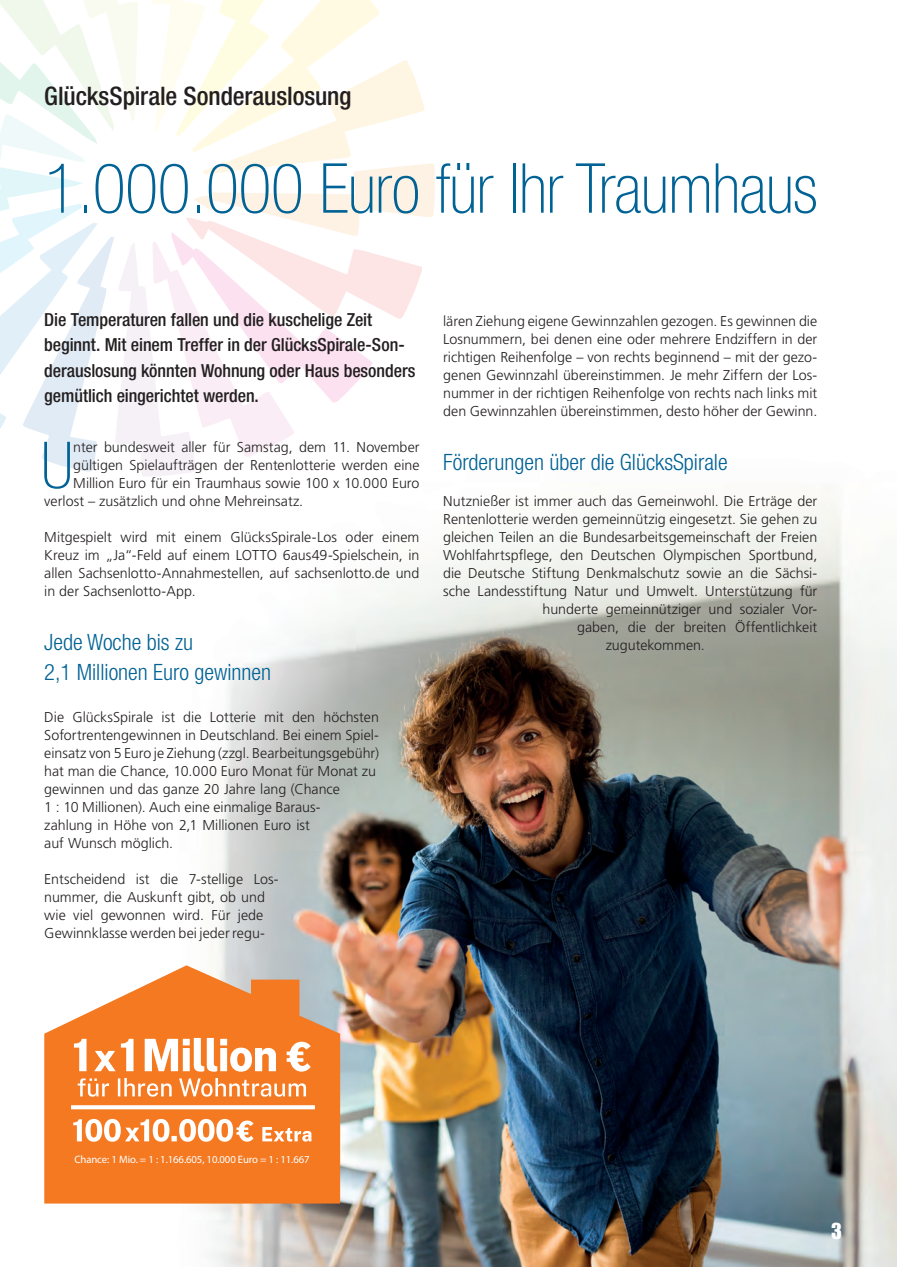
<style>
.page{position:relative;width:897px;height:1267px;background:#fff}
.page>*{position:absolute;margin:0;border:0;box-sizing:border-box;transform-origin:0 0}
.Headline_46pt__Standard{font:100 condensed 69px "Helvetica Neue LT Std";letter-spacing:-.01em;color:#006295}
.Fließtext__Initial{font:100 condensed 64.65px "Helvetica Neue LT Std";color:#006295}
.Dachzeile__Standard{font:500 condensed 25.5px "Helvetica Neue LT Std";letter-spacing:-.005em;color:#231f20}
.Zwischenüberschrift{font:300 condensed 22.5px/30px "Helvetica Neue LT Std";color:#006295}
.Seitenzahl_ungerade{font:22.5px "Impact LT Std";color:#fff}
.Anlauf{font:500 condensed 18px/25.5px "Helvetica Neue LT Std";letter-spacing:-.005em;color:#231f20}
.Fließtext{font:300 14.25px/18px "Frutiger LT Std";color:#231f20;text-align:justify}
.Fließtext__Initial-2{font:300 14.25px "Frutiger LT Std";color:#231f20}
.t1{font:10.8px "Myriad Pro";letter-spacing:-.01em;color:#fff}
</style>
<div class="page">
<img style="left:44px;top:488px;width:852px;height:778px">
<svg style="left:44px;top:965px;width:296px;height:238px;background:#f08d45"></svg>
<svg style="left:71px;top:1105px;width:244px;height:4px"></svg>
<svg style="left:73px;top:1118px;width:238px;height:23px"></svg>
<svg style="left:78px;top:1077px;width:228px;height:19px"></svg>
<svg style="left:74px;top:1037px;width:237px;height:34px"></svg>
<svg style="left:0;top:0;width:435px;height:476px"></svg>
<p class="Dachzeile__Standard" style="left:44px;top:81px;width:309px">GlücksSpirale Sonderauslosung</p>
<p class="Headline_46pt__Standard" style="left:44px;top:150px;width:774px">1.000.000 Euro für Ihr Traumhaus</p>
<p class="Anlauf" style="left:44px;top:306px;width:373px">Die Temperaturen fallen und die kuschelige Zeit beginnt. Mit einem Treffer in der GlücksSpirale-Son&shy;derauslosung könnten Wohnung oder Haus besonders gemütlich eingerichtet werden.</p>
<p class="Fließtext__Initial" style="left:41px;top:429px;width:34px">U</p>
<p class="Fließtext__Initial-2" style="left:73px;top:439px;width:348px">nter bundesweit aller für Samstag, dem 11. November</p>
<p class="Fließtext__Initial-2" style="left:73px;top:457px;width:348px">gültigen Spielaufträgen der Rentenlotterie werden eine</p>
<p class="Fließtext__Initial-2" style="left:73px;top:475px;width:348px">Million Euro für ein Traumhaus sowie 100 x 10.000 Euro</p>
<p class="Fließtext__Initial-2" style="left:44px;top:493px;width:260px">verlost – zusätzlich und ohne Mehreinsatz.</p>
<p class="Fließtext" style="left:44px;top:528px;width:377px">Mitgespielt wird mit einem GlücksSpirale-Los oder einem Kreuz im „Ja“-Feld auf einem LOTTO 6aus49-Spielschein, in allen Sachsenlotto-Annahmestellen, auf sachsenlotto.de und in der Sachsenlotto-App.</p>
<p class="Zwischenüberschrift" style="left:44px;top:627px;width:228px">Jede Woche bis zu<br>2,1 Millionen Euro gewinnen</p>
<p class="Fließtext" style="left:44px;top:708px;width:336px;text-align:left">Die GlücksSpirale ist die Lotterie mit den höchsten Sofortrentengewinnen in Deutschland. Bei einem Spiel&shy;einsatz von 5 Euro je Ziehung (zzgl. Bearbeitungsgebühr) hat man die Chance, 10.000 Euro Monat für Monat zu gewinnen und das ganze 20 Jahre lang (Chance<br>1 : 10 Millionen). Auch eine einmalige Baraus-<br>zahlung in Höhe von 2,1 Millionen Euro ist<br>auf Wunsch möglich.</p>
<p class="Fließtext" style="left:44px;top:870px;width:235px;text-align:left">Entscheidend ist die 7-stellige Los&shy;nummer, die Auskunft gibt, ob und wie viel gewonnen wird. Für jede Gewinnklasse werden bei jeder regu-</p>
<p class="Fließtext" style="left:443px;top:312px;width:375px">lären Ziehung eigene Gewinnzahlen gezogen. Es gewinnen die Losnummern, bei denen eine oder mehrere Endziffern in der richtigen Reihenfolge – von rechts beginnend – mit der gezo&shy;genen Gewinnzahl übereinstimmen. Je mehr Ziffern der Los&shy;nummer in der richtigen Reihenfolge von rechts nach links mit den Gewinnzahlen übereinstimmen, desto höher der Gewinn.</p>
<p class="Zwischenüberschrift" style="left:443px;top:447px;width:286px">Förderungen über die GlücksSpirale</p>
<p class="Fließtext" style="left:443px;top:492px;width:375px">Nutznießer ist immer auch das Gemeinwohl. Die Erträge der</p>
<p class="Fließtext" style="left:443px;top:510px;width:375px">Rentenlotterie werden gemeinnützig eingesetzt. Sie gehen zu</p>
<p class="Fließtext" style="left:443px;top:528px;width:375px">gleichen Teilen an die Bundesarbeitsgemeinschaft der Freien</p>
<p class="Fließtext" style="left:443px;top:546px;width:375px">Wohlfahrtspflege, den Deutschen Olympischen Sportbund,</p>
<p class="Fließtext" style="left:443px;top:564px;width:375px">die Deutsche Stiftung Denkmalschutz sowie an die Sächsi-</p>
<p class="Fließtext" style="left:443px;top:582px;width:375px">sche Landesstiftung Natur und Umwelt. Unterstützung für</p>
<p class="Fließtext" style="left:542px;top:600px;width:276px">hunderte gemeinnütziger und sozialer Vor-</p>
<p class="Fließtext" style="left:577px;top:618px;width:242px">gaben, die der breiten Öffentlichkeit</p>
<p class="Fließtext" style="left:605px;top:636px;width:101px">zugutekommen.</p>
<p class="t1" style="left:74px;top:1152px;width:237px">Chance: 1 Mio. = 1 : 1.166.605, 10.000 Euro = 1 : 11.667</p>
<p class="Seitenzahl_ungerade" style="left:831px;top:1218px;width:12px">3</p>
</div>
